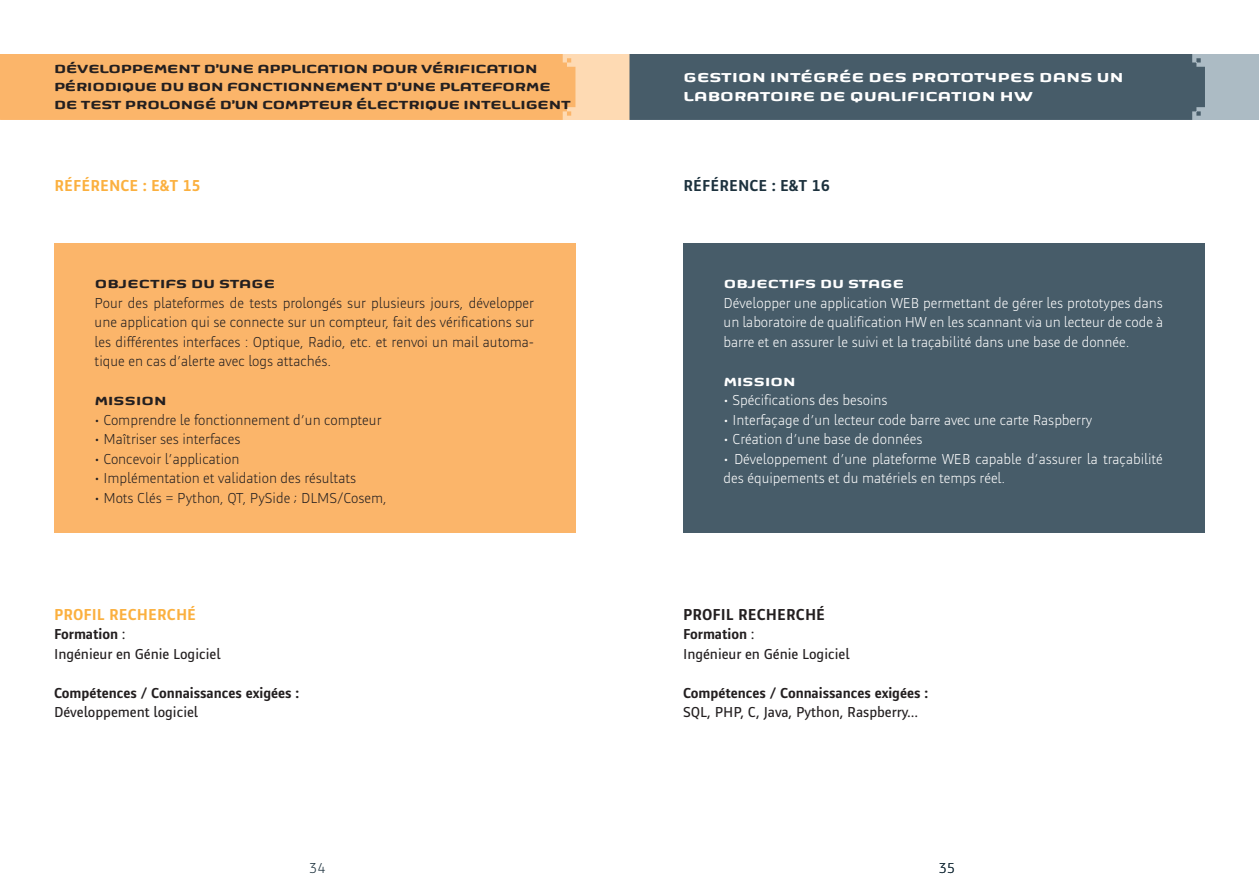
<style>
.page{position:relative;width:1259px;height:893px;background:#fff}
.page>*{position:absolute;margin:0;border:0;box-sizing:border-box;transform-origin:0 0}
.t1{font:700 16.5px/19.8px "Sagemcom Title";letter-spacing:.01em;color:#fff}
.t2{font:700 16.5px "Sagemcom Type";color:#fbb03f}
.t3{font:700 16.5px "Sagemcom Type";color:#1d323e}
.t4{font:700 16.5px "Sagemcom Type";color:#231f20}
.t5{font:300 15px/19.5px "Sagemcom Type";color:#231f20;text-align:justify}
.t6{font:300 15px/19.5px "Sagemcom Type";color:#fff;text-align:justify}
.t7{font:700 15px/18px "Sagemcom Title";letter-spacing:-.01em;color:#231f20}
.t8{font:15px/19.5px "Sagemcom Type";color:#231f20}
.t9{font:700 15px "Sagemcom Type";color:#231f20}
.t10{font:700 15px "Sagemcom Title";letter-spacing:.01em;color:#231f20}
.t11{font:700 15px "Sagemcom Title";letter-spacing:.01em;color:#fff}
.t12{font:300 15px "Sagemcom Type";color:#1d323e}
.s1{font-weight:700}
</style>
<div class="page">
<div style="left:1px;top:54px;width:628px;height:66px;background:#fedab3"></div>
<div style="left:0;top:54px;width:575px;height:66px;background:#fbb56a"></div>
<div style="left:54px;top:244px;width:521px;height:289px;background:#fbb56a"></div>
<div style="left:630px;top:54px;width:629px;height:66px;background:#acbbc4"></div>
<div style="left:629px;top:54px;width:576px;height:66px;background:#475c69"></div>
<div style="left:683px;top:244px;width:522px;height:289px;background:#475c69"></div>
<p class="t7" style="left:54px;top:60px;width:518px">DÉVELOPPEMENT D’UNE APPLICATION POUR VÉRIFICATION<br>PÉRIODIQUE DU BON FONCTIONNEMENT D’UNE PLATEFORME<br>DE TEST PROLONGÉ D’UN COMPTEUR ÉLECTRIQUE INTELLIGENT</p>
<p class="t2" style="left:55px;top:176px;width:148px">RÉFÉRENCE : E&amp;T 15</p>
<p class="t10" style="left:95px;top:277px;width:182px">OBJECTIFS DU STAGE</p>
<p class="t5" style="left:95px;top:293px;width:441px">Pour des plateformes de tests prolongés sur plusieurs jours, développer une application qui se connecte sur un compteur, fait des vérifications sur les différentes interfaces : Optique, Radio, etc. et renvoi un mail automa&shy;tique en cas d’alerte avec logs attachés.</p>
<p class="t10" style="left:95px;top:394px;width:73px">MISSION</p>
<p class="t5" style="left:95px;top:410px;width:288px">• Comprendre le fonctionnement d’un compteur</p>
<p class="t5" style="left:95px;top:429px;width:147px">• Maîtriser ses interfaces</p>
<p class="t5" style="left:95px;top:449px;width:146px">• Concevoir l’application</p>
<p class="t5" style="left:95px;top:468px;width:263px">• Implémentation et validation des résultats</p>
<p class="t5" style="left:95px;top:488px;width:294px">• Mots Clés = Python, QT, PySide ; DLMS/Cosem,</p>
<p class="t2" style="left:54px;top:605px;width:144px">PROFIL RECHERCHÉ</p>
<p class="t8" style="left:54px;top:624px;width:168px"><span class="s1">Formation</span> :<br>Ingénieur en Génie Logiciel</p>
<p class="t9" style="left:54px;top:684px;width:247px">Compétences / Connaissances exigées :</p>
<p class="t8" style="left:54px;top:702px;width:146px">Développement logiciel</p>
<p class="t12" style="left:309px;top:860px;width:18px">34</p>
<p class="t1" style="left:683px;top:68px;width:441px">GESTION INTÉGRÉE DES PROTOTYPES DANS UN<br>LABORATOIRE DE QUALIFICATION HW</p>
<p class="t3" style="left:683px;top:176px;width:148px">RÉFÉRENCE : E&amp;T 16</p>
<p class="t11" style="left:723px;top:277px;width:182px">OBJECTIFS DU STAGE</p>
<p class="t6" style="left:723px;top:293px;width:441px">Développer une application WEB permettant de gérer les prototypes dans un laboratoire de qualification HW en les scannant via un lecteur de code à barre et en assurer le suivi et la traçabilité dans une base de donnée.</p>
<p class="t11" style="left:723px;top:374px;width:73px">MISSION</p>
<p class="t6" style="left:723px;top:390px;width:165px">• Spécifications des besoins</p>
<p class="t6" style="left:723px;top:410px;width:370px">• Interfaçage d’un lecteur code barre avec une carte Raspberry</p>
<p class="t6" style="left:723px;top:429px;width:200px">• Création d’une base de données</p>
<p class="t6" style="left:723px;top:449px;width:441px">• Développement d’une plateforme WEB capable d’assurer la traçabilité des équipements et du matériels en temps réel.</p>
<p class="t4" style="left:683px;top:605px;width:144px">PROFIL RECHERCHÉ</p>
<p class="t8" style="left:683px;top:624px;width:168px"><span class="s1">Formation</span> :<br>Ingénieur en Génie Logiciel</p>
<p class="t9" style="left:683px;top:684px;width:247px">Compétences / Connaissances exigées :</p>
<p class="t8" style="left:683px;top:702px;width:237px">SQL, PHP, C, Java, Python, Raspberry...</p>
<p class="t12" style="left:938px;top:860px;width:18px">35</p>
</div>
